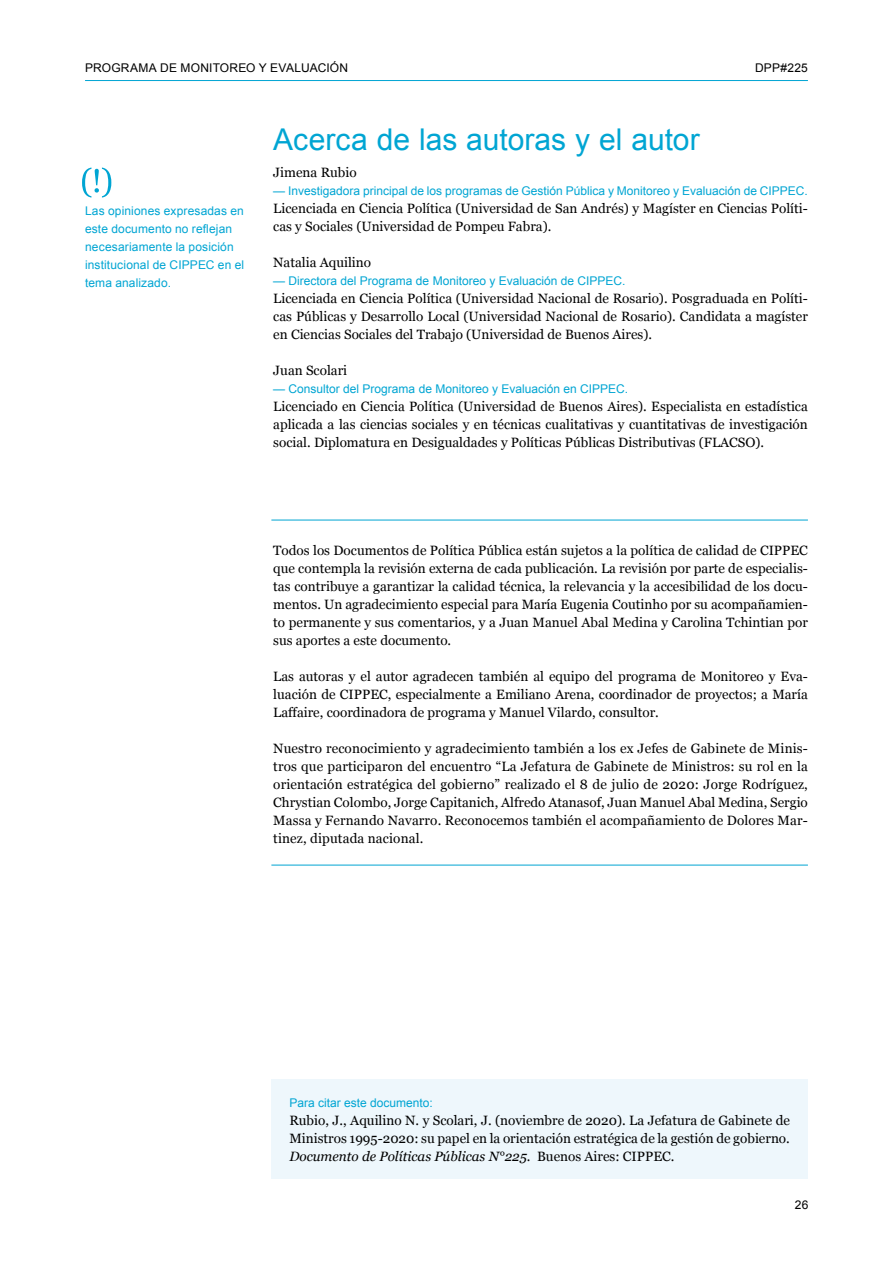
<style>
.page{position:relative;width:893px;height:1263px;background:#fff}
.page>*{position:absolute;margin:0;border:0;box-sizing:border-box;transform-origin:0 0}
.t1{font:30px "Arial";color:#00a5d3}
.t2{font:13.5px/18px "Georgia";color:#000;text-align:justify}
.t3{font:12px/18px "Arial";color:#00a5d3}
.t4{font:12px "Arial";letter-spacing:.015em;color:#000}
.s1{font-style:italic}
</style>
<div class="page">
<hr style="left:85px;top:80px;width:723px;height:1px;background:#00a5d3">
<div style="left:271px;top:1080px;width:537px;height:99px;background:#eef7fc"></div>
<hr style="left:271px;top:520px;width:537px;height:1px;background:#00a5d3">
<hr style="left:271px;top:865px;width:537px;height:1px;background:#00a5d3">
<svg style="left:82px;top:168px;width:29px;height:30px"></svg>
<p class="t4" style="left:85px;top:59px;width:265px">PROGRAMA DE MONITOREO Y EVALUACIÓN</p>
<p class="t4" style="left:755px;top:59px;width:54px">DPP#225</p>
<p class="t3" style="left:85px;top:202px;width:161px">Las opiniones expresadas en este documento no reflejan necesariamente la posición institucional de CIPPEC en el tema analizado.</p>
<h1 class="t1" style="left:273px;top:119px;width:428px">Acerca de las autoras y el autor</h1>
<p class="t2" style="left:273px;top:163px;width:85px">Jimena Rubio</p>
<p class="t3" style="left:273px;top:181px;width:536px">— Investigadora principal de los programas de Gestión Pública y Monitoreo y Evaluación de CIPPEC.</p>
<p class="t2" style="left:273px;top:199px;width:536px">Licenciada en Ciencia Política (Universidad de San Andrés) y Magíster en Ciencias Políti&shy;cas y Sociales (Universidad de Pompeu Fabra).</p>
<p class="t2" style="left:273px;top:253px;width:99px">Natalia Aquilino</p>
<p class="t3" style="left:273px;top:271px;width:354px">— Directora del Programa de Monitoreo y Evaluación de CIPPEC.</p>
<p class="t2" style="left:273px;top:289px;width:536px">Licenciada en Ciencia Política (Universidad Nacional de Rosario). Posgraduada en Políti&shy;cas Públicas y Desarrollo Local (Universidad Nacional de Rosario). Candidata a magíster en Ciencias Sociales del Trabajo (Universidad de Buenos Aires).</p>
<p class="t2" style="left:273px;top:361px;width:75px">Juan Scolari</p>
<p class="t3" style="left:273px;top:379px;width:356px">— Consultor del Programa de Monitoreo y Evaluación en CIPPEC.</p>
<p class="t2" style="left:273px;top:397px;width:536px">Licenciado en Ciencia Política (Universidad de Buenos Aires). Especialista en estadística aplicada a las ciencias sociales y en técnicas cualitativas y cuantitativas de investigación social. Diplomatura en Desigualdades y Políticas Públicas Distributivas (FLACSO).</p>
<p class="t2" style="left:273px;top:541px;width:536px">Todos los Documentos de Política Pública están sujetos a la política de calidad de CIPPEC que contempla la revisión externa de cada publicación. La revisión por parte de especialis&shy;tas contribuye a garantizar la calidad técnica, la relevancia y la accesibilidad de los docu&shy;mentos. Un agradecimiento especial para María Eugenia Coutinho por su acompañamien&shy;to permanente y sus comentarios, y a Juan Manuel Abal Medina y Carolina Tchintian por sus aportes a este documento.</p>
<p class="t2" style="left:273px;top:667px;width:536px">Las autoras y el autor agradecen también al equipo del programa de Monitoreo y Eva&shy;luación de CIPPEC, especialmente a Emiliano Arena, coordinador de proyectos; a María Laffaire, coordinadora de programa y Manuel Vilardo, consultor.</p>
<p class="t2" style="left:273px;top:739px;width:536px">Nuestro reconocimiento y agradecimiento también a los ex Jefes de Gabinete de Minis&shy;tros que participaron del encuentro “La Jefatura de Gabinete de Ministros: su rol en la orientación estratégica del gobierno” realizado el 8 de julio de 2020: Jorge Rodríguez, Chrystian Colombo, Jorge Capitanich, Alfredo Atanasof, Juan Manuel Abal Medina, Sergio Massa y Fernando Navarro. Reconocemos también el acompañamiento de Dolores Mar&shy;tinez, diputada nacional.</p>
<p class="t3" style="left:289px;top:1093px;width:145px">Para citar este documento:</p>
<p class="t2" style="left:289px;top:1111px;width:502px">Rubio, J., Aquilino N. y Scolari, J. (noviembre de 2020). La Jefatura de Gabinete de Ministros 1995-2020: su papel en la orientación estratégica de la gestión de gobierno.<br><span class="s1">Documento de Políticas Públicas N°225</span>. Buenos Aires: CIPPEC.</p>
<p class="t4" style="left:795px;top:1197px;width:15px">26</p>
</div>
